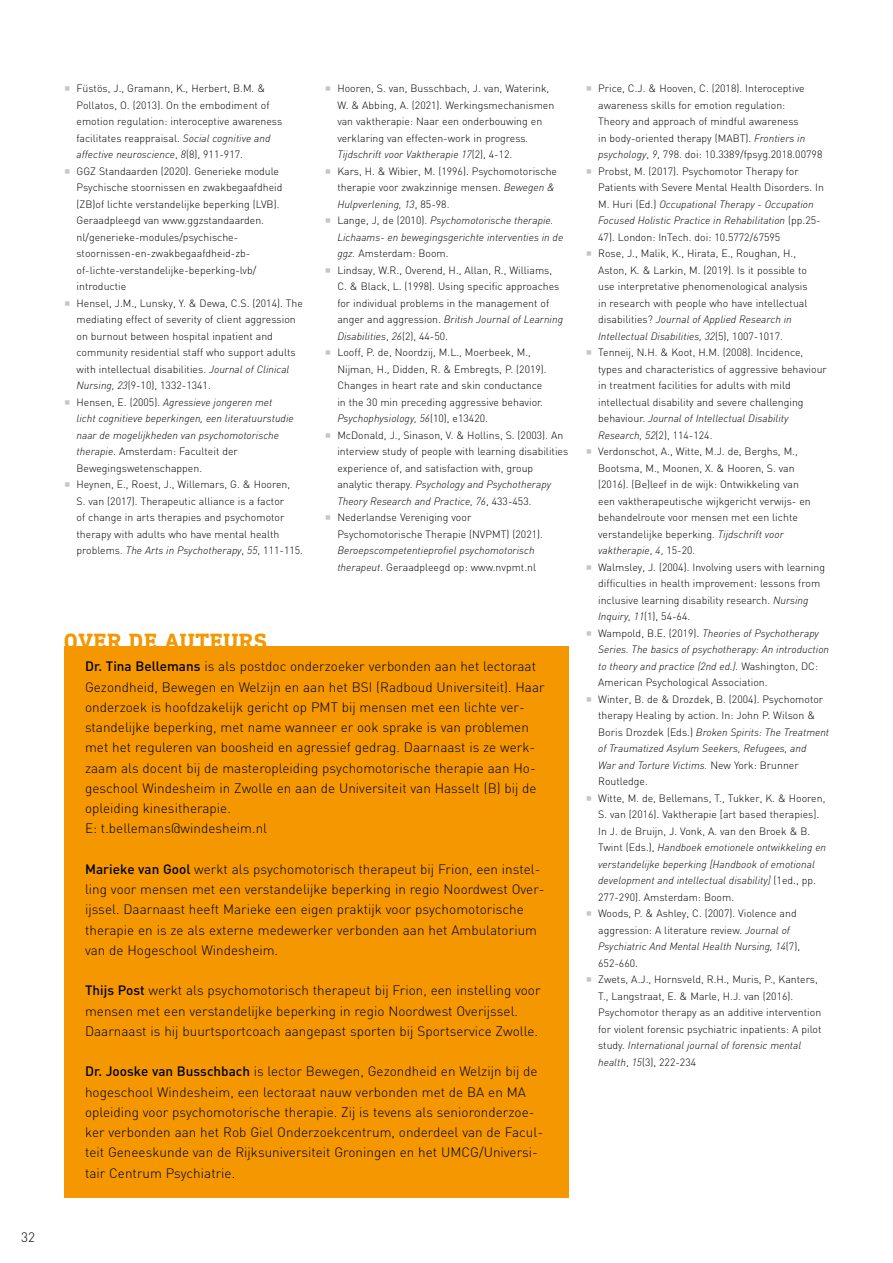
<style>
.page{position:relative;width:893px;height:1263px;background:#fff}
.page>*{position:absolute;margin:0;border:0;box-sizing:border-box;transform-origin:0 0}
.t1{font:700 22.5px "DIN Next Slab Pro";letter-spacing:.03em;color:#f49700}
.t2{font:300 13.5px/20.2px "DIN";color:#000}
.t3{font:300 10.5px/16.5px "DIN";color:#000}
.t4{font:italic 300 10.5px/16.5px "DIN";color:#000}
.s1{font-style:italic}
.s2{font-style:normal}
.s3{font-weight:500}
</style>
<div class="page">
<div style="left:64px;top:647px;width:504px;height:551px;background:#f49700"></div>
<p class="t2" style="left:21px;top:1226px;width:15px">32</p>
<p class="t3" style="left:77px;top:80px;width:228px">Füstös, J., Gramann, K., Herbert, B.M. &amp; Pollatos, O. (2013). On the embodiment of emotion regulation: interoceptive awareness facilitates reappraisal. <span class="s1">Social cognitive and affective neuroscience</span>, <span class="s1">8</span>(8), 911-917.<br>GGZ Standaarden (2020). Generieke module Psychische stoornissen en zwakbegaafdheid (ZB)of lichte verstandelijke beperking (LVB).<br>Geraadpleegd van www.ggzstandaarden. nl/generieke-modules/psychische&shy;stoornissen-en-zwakbegaafdheid-zb&shy;of-lichte-verstandelijke-beperking-lvb/ introductie<br>Hensel, J.M., Lunsky, Y. &amp; Dewa, C.S. (2014). The mediating effect of severity of client aggression on burnout between hospital inpatient and community residential staff who support adults with intellectual disabilities. <span class="s1">Journal of Clinical Nursing, 23</span>(9-10), 1332-1341.<br>Hensen, E. (2005). <span class="s1">Agressieve jongeren met<br>licht cognitieve beperkingen, een literatuurstudie naar de mogelijkheden van psychomotorische therapie</span>. Amsterdam: Faculteit der Bewegingswetenschappen.<br>Heynen, E., Roest, J., Willemars, G. &amp; Hooren,<br>S. van (2017). Therapeutic alliance is a factor<br>of change in arts therapies and psychomotor therapy with adults who have mental health problems. <span class="s1">The Arts in Psychotherapy</span>, <span class="s1">55</span>, 111-115.</p>
<p class="t3" style="left:337px;top:80px;width:232px">Hooren, S. van, Busschbach, J. van, Waterink,<br>W. &amp; Abbing, A. (2021). Werkingsmechanismen van vaktherapie: Naar een onderbouwing en verklaring van effecten-work in progress<span class="s1">.<br>Tijdschrift voor Vaktherapie 17</span>(2), 4-12.<br>Kars, H. &amp; Wibier, M. (1996). Psychomotorische therapie voor zwakzinnige mensen. <span class="s1">Bewegen &amp; Hulpverlening, 13</span>, 85-98.<br>Lange, J, de (2010). <span class="s1">Psychomotorische therapie.<br>Lichaams- en bewegingsgerichte interventies in de ggz.</span> Amsterdam: Boom.<br>Lindsay, W.R., Overend, H., Allan, R., Williams,<br>C. &amp; Black, L. (1998). Using specific approaches for individual problems in the management of anger and aggression. <span class="s1">British Journal of Learning Disabilities</span>, <span class="s1">26</span>(2), 44-50.<br>Looff, P. de, Noordzij, M.L., Moerbeek, M., Nijman, H., Didden, R. &amp; Embregts, P. (2019).<br>Changes in heart rate and skin conductance<br>in the 30 min preceding aggressive behavior.<br><span class="s1">Psychophysiology, 56</span>(10), e13420.<br>McDonald, J., Sinason, V. &amp; Hollins, S. (2003). An interview study of people with learning disabilities experience of, and satisfaction with, group analytic therapy. <span class="s1">Psychology and Psychotherapy Theory Research and Practice, 76</span>, 433-453.<br>Nederlandse Vereniging voor<br>Psychomotorische Therapie (NVPMT) (2021).</p>
<p class="t4" style="left:337px;top:542px;width:200px">Beroepscompetentieprofiel psychomotorisch therapeut<span class="s2">. Geraadpleegd op: www.nvpmt.nl</span></p>
<h1 class="t1" style="left:64px;top:628px;width:205px">OVER DE AUTEURS</h1>
<p class="t2" style="left:85px;top:656px;width:461px"><span class="s3">Dr. Tina Bellemans</span> is als postdoc onderzoeker verbonden aan het lectoraat Gezondheid, Bewegen en Welzijn en aan het BSI (Radboud Universiteit). Haar onderzoek is hoofdzakelijk gericht op PMT bij mensen met een lichte ver&shy;standelijke beperking, met name wanneer er ook sprake is van problemen met het reguleren van boosheid en agressief gedrag. Daarnaast is ze werk&shy;zaam als docent bij de masteropleiding psychomotorische therapie aan Ho&shy;geschool Windesheim in Zwolle en aan de Universiteit van Hasselt (B) bij de opleiding kinesitherapie.<br>E: t.bellemans@windesheim.nl</p>
<p class="t2" style="left:85px;top:859px;width:461px"><span class="s3">Marieke van Gool</span> werkt als psychomotorisch therapeut bij Frion, een instel&shy;ling voor mensen met een verstandelijke beperking in regio Noordwest Over&shy;ijssel. Daarnaast heeft Marieke een eigen praktijk voor psychomotorische therapie en is ze als externe medewerker verbonden aan het Ambulatorium van de Hogeschool Windesheim.</p>
<p class="t2" style="left:85px;top:980px;width:457px"><span class="s3">Thijs Post</span> werkt als psychomotorisch therapeut bij Frion, een instelling voor mensen met een verstandelijke beperking in regio Noordwest Overijssel.<br>Daarnaast is hij buurtsportcoach aangepast sporten bij Sportservice Zwolle.</p>
<p class="t2" style="left:85px;top:1061px;width:460px"><span class="s3">Dr. Jooske van Busschbach</span> is lector Bewegen, Gezondheid en Welzijn bij de hogeschool Windesheim, een lectoraat nauw verbonden met de BA en MA opleiding voor psychomotorische therapie. Zij is tevens als senioronderzoe&shy;ker verbonden aan het Rob Giel Onderzoekcentrum, onderdeel van de Facul&shy;teit Geneeskunde van de Rijksuniversiteit Groningen en het UMCG/Universi&shy;tair Centrum Psychiatrie.</p>
<p class="t3" style="left:598px;top:80px;width:233px">Price, C.J. &amp; Hooven, C. (2018). Interoceptive awareness skills for emotion regulation:<br>Theory and approach of mindful awareness<br>in body-oriented therapy (MABT). <span class="s1">Frontiers in psychology</span>, <span class="s1">9</span>, 798. doi: 10.3389/fpsyg.2018.00798<br>Probst, M. (2017). Psychomotor Therapy for Patients with Severe Mental Health Disorders. In M. Huri (Ed.) <span class="s1">Occupational Therapy - Occupation Focused Holistic Practice in Rehabilitation</span> (pp.25- 47). London: InTech. doi: 10.5772/67595<br>Rose, J., Malik, K., Hirata, E., Roughan, H.,<br>Aston, K. &amp; Larkin, M. (2019). Is it possible to<br>use interpretative phenomenological analysis<br>in research with people who have intellectual disabilities? <span class="s1">Journal of Applied Research in Intellectual Disabilities, 32</span>(5), 1007-1017.<br>Tenneij, N.H. &amp; Koot, H.M. (2008). Incidence, types and characteristics of aggressive behaviour in treatment facilities for adults with mild intellectual disability and severe challenging behaviour. <span class="s1">Journal of Intellectual Disability Research, 52</span>(2), 114-124.<br>Verdonschot, A., Witte, M.J. de, Berghs, M., Bootsma, M., Moonen, X. &amp; Hooren, S. van<br>(2016). (Be)leef in de wijk: Ontwikkeling van<br>een vaktherapeutische wijkgericht verwijs- en behandelroute voor mensen met een lichte verstandelijke beperking. <span class="s1">Tijdschrift voor vaktherapie</span>, <span class="s1">4</span>, 15-20.<br>Walmsley, J. (2004). Involving users with learning difficulties in health improvement: lessons from inclusive learning disability research. <span class="s1">Nursing Inquiry, 11</span>(1), 54-64.<br>Wampold, B.E. (2019). <span class="s1">Theories of Psychotherapy Series. The basics of psychotherapy: An introduction to theory and practice (2nd ed.).</span> Washington, DC:<br>American Psychological Association.<br>Winter, B. de &amp; Drozdek, B. (2004). Psychomotor therapy Healing by action. In: John P. Wilson &amp; Boris Drozdek (Eds.) <span class="s1">Broken Spirits: The Treatment of Traumatized Asylum Seekers, Refugees, and<br>War and Torture Victims.</span> New York: Brunner Routledge.<br>Witte, M. de, Bellemans, T., Tukker, K. &amp; Hooren, S. van (2016). Vaktherapie [art based therapies].<br>In J. de Bruijn, J. Vonk, A. van den Broek &amp; B.<br>Twint (Eds.), <span class="s1">Handboek emotionele ontwikkeling en verstandelijke beperking [Handbook of emotional development and intellectual disability]</span> (1ed., pp.<br>277-290). Amsterdam: Boom.<br>Woods, P. &amp; Ashley, C. (2007). Violence and aggression: A literature review. <span class="s1">Journal of Psychiatric And Mental Health Nursing, 14</span>(7), 652-660.<br>Zwets, A.J., Hornsveld, R.H., Muris, P., Kanters, T., Langstraat, E. &amp; Marle, H.J. van (2016).<br>Psychomotor therapy as an additive intervention for violent forensic psychiatric inpatients: A pilot study. <span class="s1">International journal of forensic mental health</span>, <span class="s1">15</span>(3), 222-234</p>
</div>
